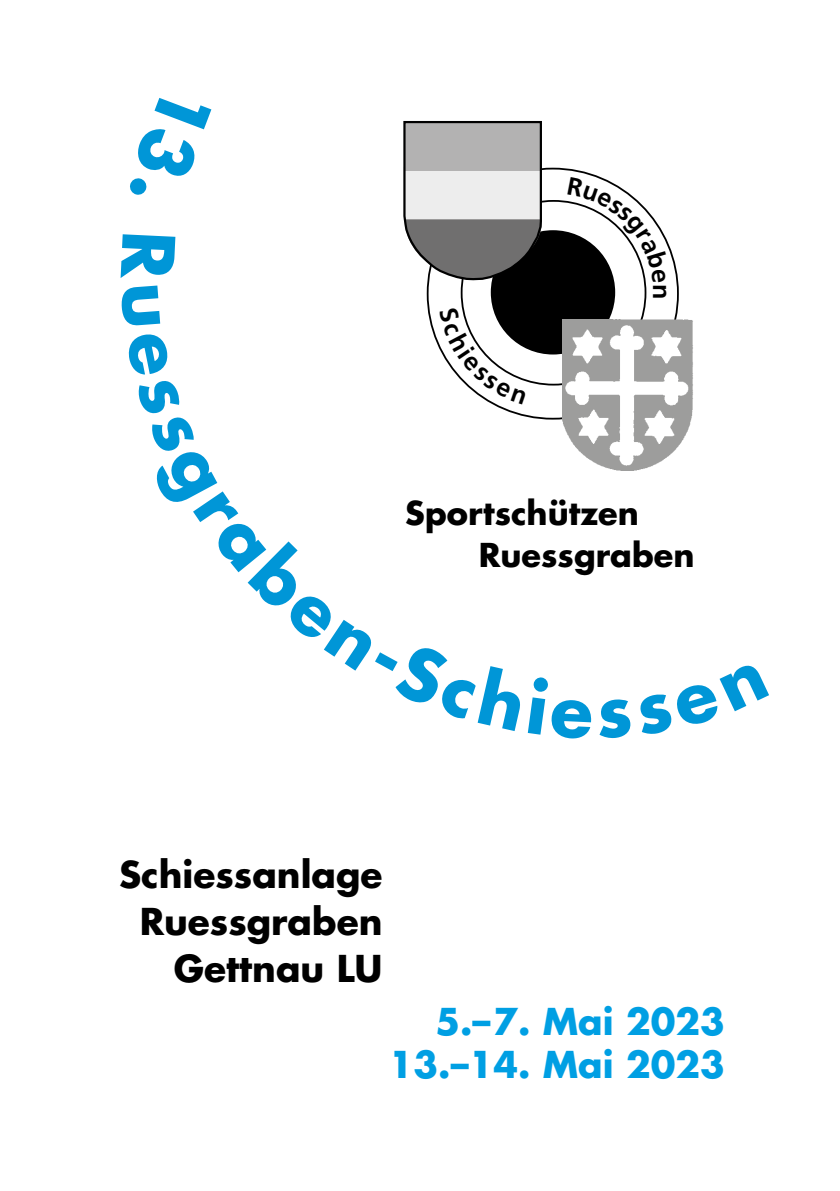
<style>
.page{position:relative;width:840px;height:1191px;background:#fff}
.page>*{position:absolute;margin:0;border:0;box-sizing:border-box;transform-origin:0 0}
.t1{font:700 36px/46.8px "Futura";color:#000;text-align:right}
.t2{font:700 36px/43.2px "Futura";color:#009fe3;text-align:right}
.t3{font:700 32px/41.6px "Futura";color:#000}
.t4{font:700 25.2px "Frutiger";color:#000}
</style>
<div class="page">
<svg style="left:403px;top:121px;width:290px;height:350px"></svg>
<p class="t4" style="left:676px;top:284px;width:17px;rotate:90deg">n</p>
<p class="t3" style="left:478px;top:492px;width:217px;text-indent:-73px">Sportschützen<br>Ruessgraben</p>
<p class="t1" style="left:119px;top:850px;width:265px">Schiessanlage<br>Ruessgraben<br>Gettnau LU</p>
<p class="t2" style="left:388px;top:999px;width:337px">5.–7. Mai 2023<br>13.–14. Mai 2023</p>
</div>
